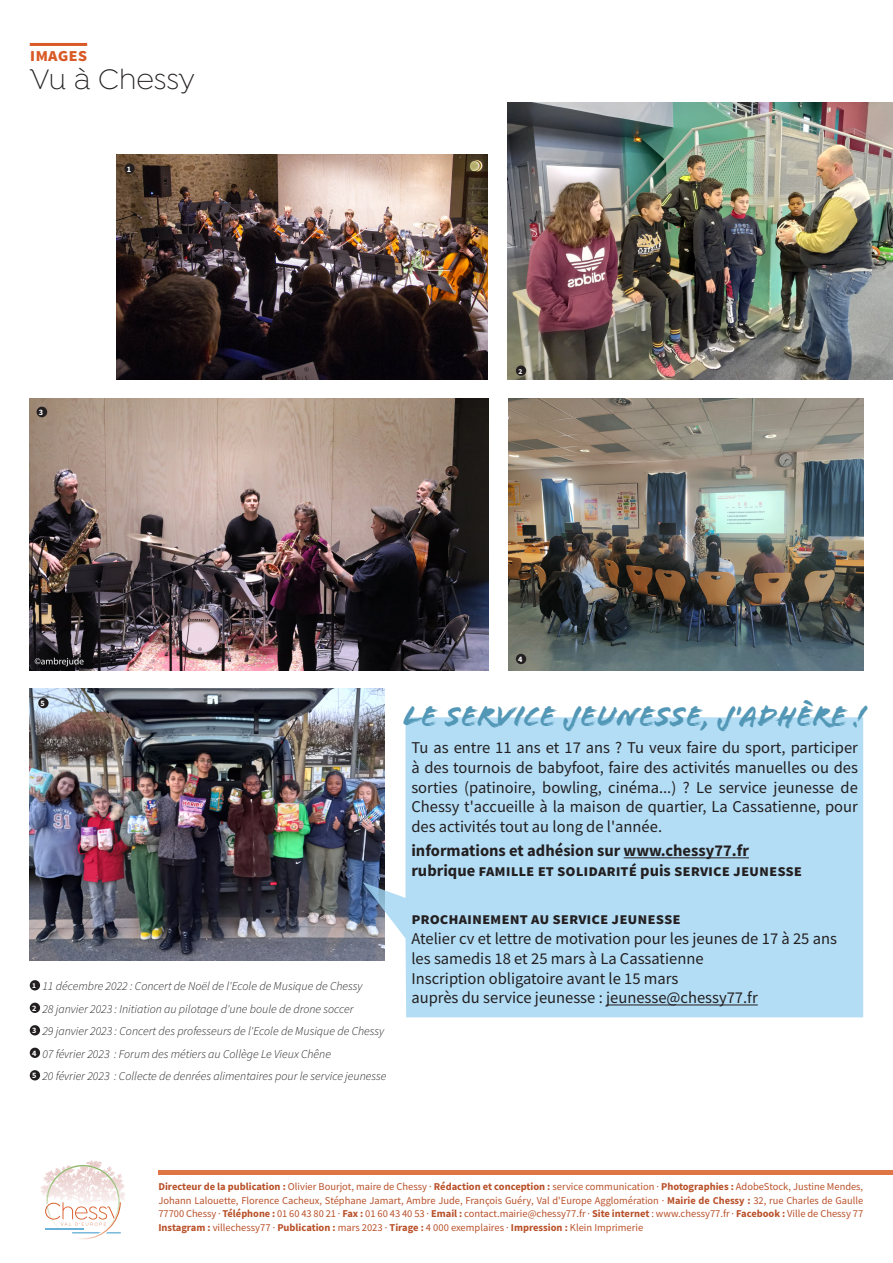
<style>
.page{position:relative;width:893px;height:1263px;background:#fff}
.page>*{position:absolute;margin:0;border:0;box-sizing:border-box;transform-origin:0 0}
.t1{font:30px "Flood Std";color:#5397b6}
.t2{font:300 30px "Isidora";color:#231f20}
.t3{font:700 18.75px "Source Sans Pro";color:#d95a26}
.t4{font:16.5px/19.8px "Source Sans Pro";color:#231f20;text-align:justify}
.t5{font:700 16.5px/19.8px "Source Sans Pro";color:#231f20}
.t6{font:italic 300 12px "Source Sans Pro";color:#231f20}
.t7{font:10.5px/13.5px "Source Sans Pro";color:#b9512a;text-align:justify}
.t8{font:700 8.25px "Source Sans Pro";color:#fff}
.t9{font:700 7.5px "Source Sans Pro";color:#fff}
.s1{font-weight:700}
</style>
<div class="page">
<div style="left:158px;top:1170px;width:735px;height:5px;background:#df7646"></div>
<svg style="left:40px;top:1160px;width:81px;height:79px"></svg>
<img style="left:30px;top:398px;width:458px;height:272px">
<img style="left:508px;top:103px;width:385px;height:277px">
<img style="left:116px;top:155px;width:371px;height:225px">
<img style="left:509px;top:398px;width:354px;height:272px">
<div style="left:124px;top:163px;width:11px;height:11px;background:#231f20;border-radius:50%"></div>
<div style="left:30px;top:980px;width:10px;height:10px;background:#231f20;border-radius:50%"></div>
<div style="left:30px;top:1003px;width:10px;height:10px;background:#231f20;border-radius:50%"></div>
<div style="left:30px;top:1025px;width:10px;height:10px;background:#231f20;border-radius:50%"></div>
<div style="left:30px;top:1048px;width:10px;height:10px;background:#231f20;border-radius:50%"></div>
<div style="left:30px;top:1070px;width:10px;height:10px;background:#231f20;border-radius:50%"></div>
<div style="left:516px;top:365px;width:10px;height:11px;background:#231f20;border-radius:50%"></div>
<div style="left:516px;top:654px;width:10px;height:10px;background:#231f20;border-radius:50%"></div>
<div style="left:37px;top:407px;width:10px;height:10px;background:#231f20;border-radius:50%"></div>
<hr style="left:30px;top:43px;width:57px;height:3px;background:#d95a26">
<img style="left:30px;top:689px;width:354px;height:272px">
<div style="left:38px;top:698px;width:11px;height:10px;background:#231f20;border-radius:50%"></div>
<svg style="left:363px;top:717px;width:500px;height:300px;background:#b3daf1"></svg>
<hr style="left:624px;top:857px;width:125px;height:1px;background:#231f20">
<hr style="left:606px;top:1004px;width:152px;height:1px;background:#231f20">
<p class="t3" style="left:30px;top:42px;width:59px">images</p>
<p class="t2" style="left:30px;top:63px;width:167px">Vu à Chessy</p>
<p class="t8" style="left:127px;top:163px;width:6px">1</p>
<p class="t8" style="left:39px;top:407px;width:6px">3</p>
<p class="t9" style="left:518px;top:366px;width:5px">2</p>
<p class="t8" style="left:518px;top:654px;width:6px">4</p>
<p class="t8" style="left:41px;top:698px;width:6px">5</p>
<p class="t1" style="left:403px;top:698px;width:464px">LE SERVICE JEUNESSE, J'ADHÈRE !</p>
<p class="t4" style="left:411px;top:737px;width:448px">Tu as entre 11 ans et 17 ans ? Tu veux faire du sport, participer à des tournois de babyfoot, faire des activités manuelles ou des sorties (patinoire, bowling, cinéma...) ? Le service jeunesse de Chessy t'accueille à la maison de quartier, La Cassatienne, pour des activités tout au long de l'année.</p>
<p class="t5" style="left:411px;top:840px;width:392px">informations et adhésion sur www.chessy77.fr rubrique famille et solidarité puis service jeunesse</p>
<p class="t4" style="left:411px;top:909px;width:427px;text-align:left"><span class="s1">prochainement au service jeunesse<br></span>Atelier cv et lettre de motivation pour les jeunes de 17 à 25 ans les samedis 18 et 25 mars à La Cassatienne</p>
<p class="t4" style="left:411px;top:968px;width:269px">Inscription obligatoire avant le 15 mars</p>
<p class="t4" style="left:411px;top:988px;width:348px">auprès du service jeunesse : jeunesse@chessy77.fr</p>
<p class="t9" style="left:32px;top:980px;width:5px">1</p>
<p class="t6" style="left:42px;top:979px;width:322px">11 décembre 2022 : Concert de Noël de l'Ecole de Musique de Chessy</p>
<p class="t8" style="left:32px;top:1002px;width:6px">2</p>
<p class="t6" style="left:42px;top:1001px;width:313px">28 janvier 2023 : Initiation au pilotage d'une boule de drone soccer</p>
<p class="t8" style="left:32px;top:1025px;width:6px">3</p>
<p class="t6" style="left:42px;top:1024px;width:343px">29 janvier 2023 : Concert des professeurs de l'Ecole de Musique de Chessy</p>
<p class="t8" style="left:32px;top:1047px;width:6px">4</p>
<p class="t6" style="left:42px;top:1046px;width:290px">07 février 2023 : Forum des métiers au Collège Le Vieux Chêne</p>
<p class="t8" style="left:32px;top:1070px;width:6px">5</p>
<p class="t6" style="left:42px;top:1069px;width:346px">20 février 2023 : Collecte de denrées alimentaires pour le service jeunesse</p>
<p class="t7" style="left:158px;top:1180px;width:706px"><span class="s1">Directeur de la publication :</span> Olivier Bourjot, maire de Chessy · <span class="s1">Rédaction et conception :</span> service communication · <span class="s1">Photographies :</span> AdobeStock, Justine Mendes, Johann Lalouette, Florence Cacheux, Stéphane Jamart, Ambre Jude, François Guéry, Val d'Europe Agglomération · <span class="s1">Mairie de Chessy :</span> 32, rue Charles de Gaulle 77700 Chessy · <span class="s1">Téléphone :</span> 01 60 43 80 21 · <span class="s1">Fax :</span> 01 60 43 40 53 · <span class="s1">Email :</span> contact.mairie@chessy77.fr · <span class="s1">Site internet</span> : www.chessy77.fr · <span class="s1">Facebook :</span> Ville de Chessy 77<br><span class="s1">Instagram :</span> villechessy77 · <span class="s1">Publication :</span> mars 2023 · <span class="s1">Tirage :</span> 4 000 exemplaires · <span class="s1">Impression :</span> Klein Imprimerie</p>
</div>
